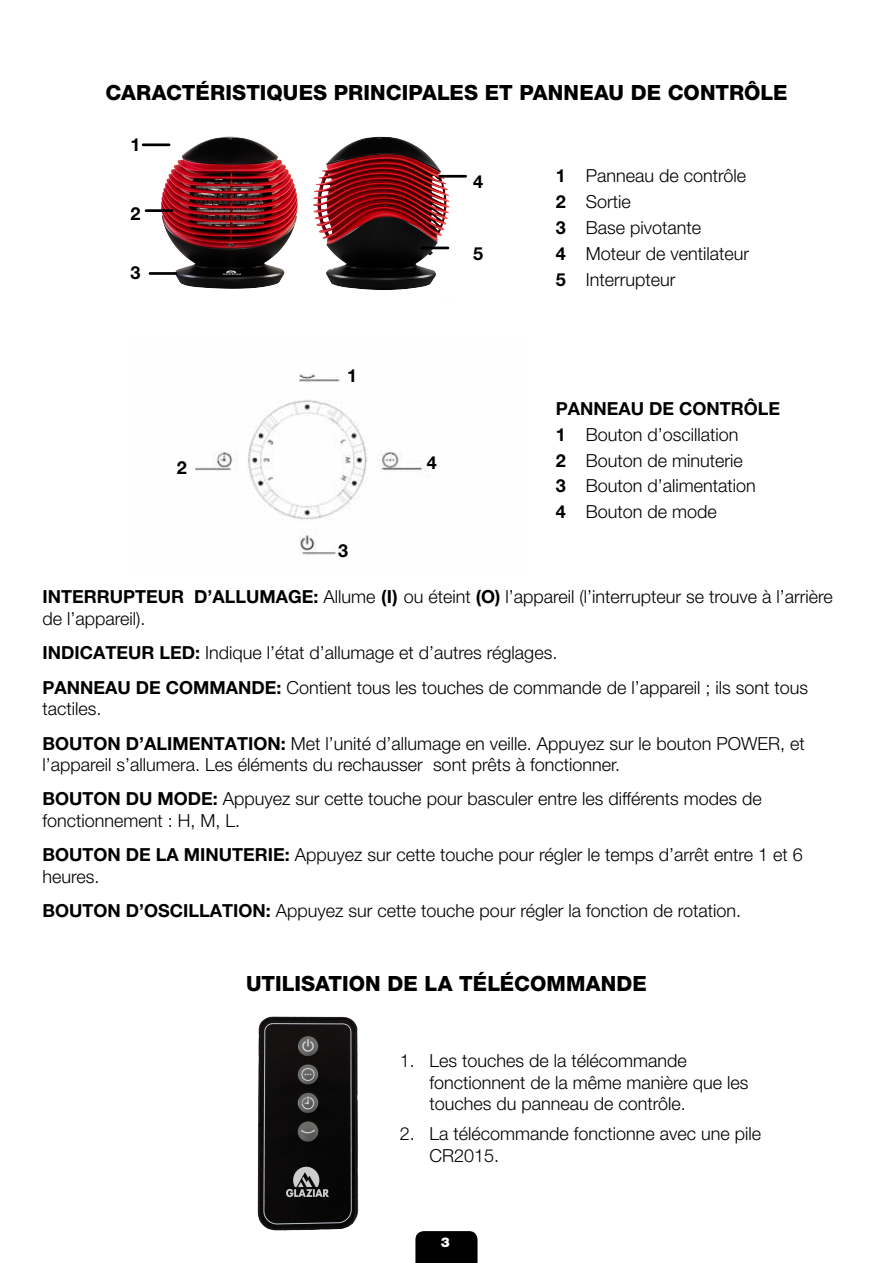
<style>
.page{position:relative;width:893px;height:1263px;background:#fff}
.page>*{position:absolute;margin:0;border:0;box-sizing:border-box;transform-origin:0 0}
.t1{font:800 21px "Helvetica Neue LT Pro";letter-spacing:.005em;color:#000}
.t2{font:300 18px/25.8px "Helvetica Neue LT Pro";color:#000}
.t3{font:700 18px "Helvetica Neue LT Pro";color:#000}
.t4{font:900 13.5px "Helvetica Neue LT Pro";color:#fff}
.s1{font-weight:700}
</style>
<div class="page">
<img style="left:195px;top:374px;width:234px;height:181px">
<div style="left:415px;top:1231px;width:62px;height:32px;background:#000"></div>
<img style="left:257px;top:1016px;width:102px;height:215px">
<img style="left:141px;top:136px;width:148px;height:153px">
<img style="left:289px;top:136px;width:178px;height:154px">
<hr style="left:440px;top:175px;width:26px;height:3px;background:#000">
<hr style="left:146px;top:209px;width:26px;height:3px;background:#000">
<hr style="left:143px;top:143px;width:26px;height:3px;background:#000">
<hr style="left:422px;top:247px;width:26px;height:2px;background:#000">
<hr style="left:150px;top:272px;width:26px;height:3px;background:#000">
<p class="t1" style="left:105px;top:80px;width:684px">CARACTÉRISTIQUES PRINCIPALES ET PANNEAU DE CONTRÔLE</p>
<p class="t3" style="left:130px;top:133px;width:12px">1</p>
<p class="t3" style="left:130px;top:203px;width:12px">2</p>
<p class="t3" style="left:130px;top:261px;width:12px">3</p>
<p class="t3" style="left:177px;top:457px;width:12px">2</p>
<p class="t3" style="left:347px;top:365px;width:12px">1</p>
<p class="t3" style="left:473px;top:171px;width:12px">4</p>
<p class="t3" style="left:473px;top:242px;width:12px">5</p>
<p class="t3" style="left:427px;top:452px;width:12px">4</p>
<p class="t2" style="left:556px;top:163px;width:195px"><span class="s1">1</span> Panneau de contrôle<br><span class="s1">2</span> Sortie<br><span class="s1">3</span> Base pivotante<br><span class="s1">4</span> Moteur de ventilateur<br><span class="s1">5</span> Interrupteur</p>
<p class="t2" style="left:556px;top:395px;width:226px"><span class="s1">PANNEAU DE CONTRÔLE<br>1</span> Bouton d’oscillation<br><span class="s1">2</span> Bouton de minuterie<br><span class="s1">3</span> Bouton d’alimentation<br><span class="s1">4</span> Bouton de mode</p>
<p class="t3" style="left:338px;top:540px;width:12px">3</p>
<p class="t2" style="left:43px;top:586px;width:792px;line-height:21.6px"><span class="s1">INTERRUPTEUR D’ALLUMAGE:</span> Allume <span class="s1">(I)</span> ou éteint <span class="s1">(O)</span> l’appareil (l’interrupteur se trouve à l’arrière de l’appareil).</p>
<p class="t2" style="left:43px;top:635px;width:767px;line-height:34.3px"><span class="s1">INDICATEUR LED:</span> Indique l’état d’allumage et d’autres réglages.<br><span class="s1">PANNEAU DE COMMANDE:</span> Contient tous les touches de commande de l’appareil ; ils sont tous</p>
<p class="t2" style="left:43px;top:691px;width:764px;line-height:34.3px">tactiles.<br><span class="s1">BOUTON D’ALIMENTATION:</span> Met l’unité d’allumage en veille. Appuyez sur le bouton POWER, et</p>
<p class="t2" style="left:43px;top:747px;width:721px;line-height:34.3px">l’appareil s’allumera. Les éléments du rechausser sont prêts à fonctionner.<br><span class="s1">BOUTON DU MODE:</span> Appuyez sur cette touche pour basculer entre les différents modes de</p>
<p class="t2" style="left:43px;top:803px;width:762px;line-height:34.3px">fonctionnement : H, M, L.<br><span class="s1">BOUTON DE LA MINUTERIE:</span> Appuyez sur cette touche pour régler le temps d’arrêt entre 1 et 6</p>
<p class="t2" style="left:43px;top:859px;width:700px;line-height:34.3px">heures.<br><span class="s1">BOUTON D’OSCILLATION:</span> Appuyez sur cette touche pour régler la fonction de rotation.</p>
<p class="t1" style="left:246px;top:971px;width:402px">UTILISATION DE LA TÉLÉCOMMANDE</p>
<p class="t2" style="left:429px;top:1049px;width:321px;line-height:21.6px;text-indent:-30px">1. Les touches de la télécommande fonctionnent de la même manière que les touches du panneau de contrôle.</p>
<p class="t2" style="left:429px;top:1123px;width:333px;line-height:21.6px;text-indent:-30px">2. La télécommande fonctionne avec une pile<br>CR2015.</p>
<p class="t4" style="left:441px;top:1234px;width:11px">3</p>
</div>
